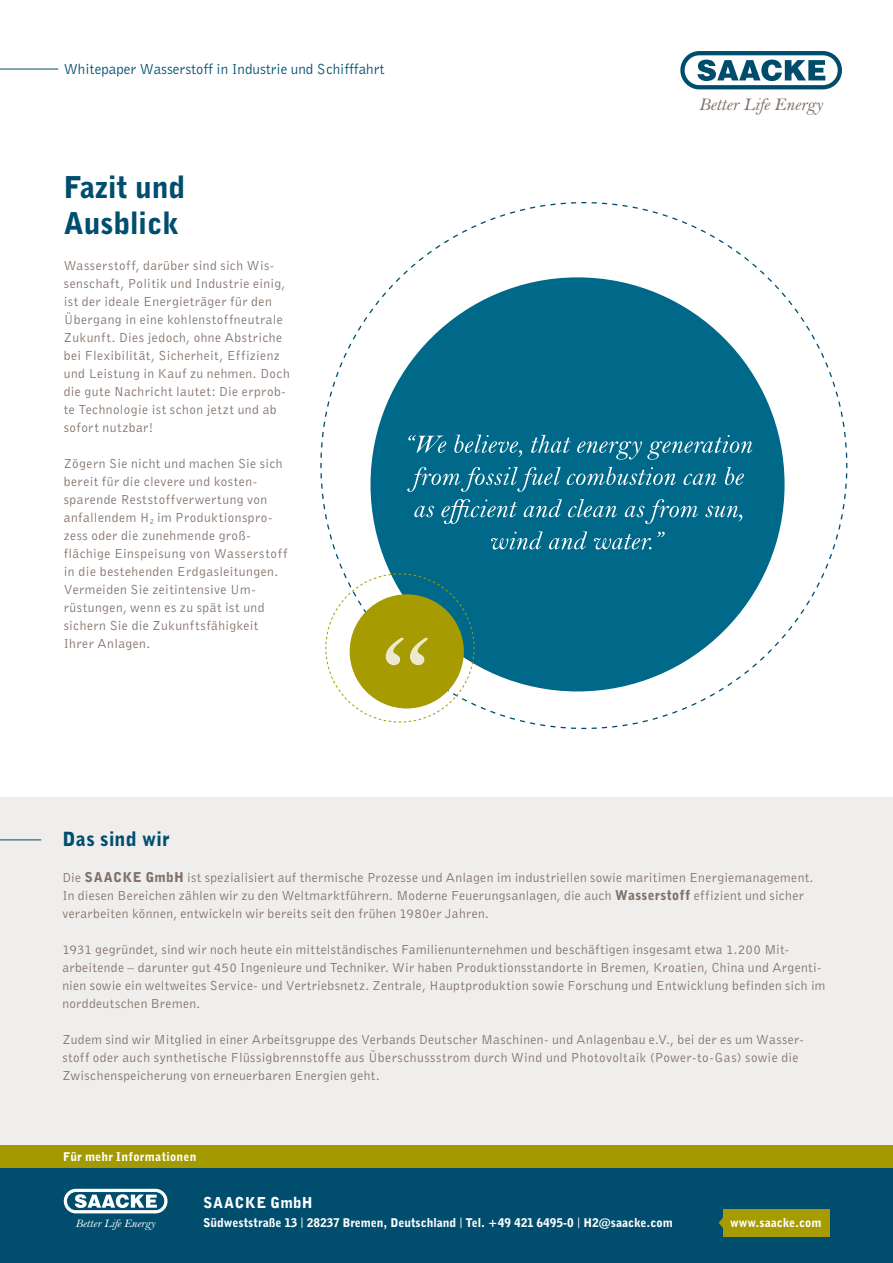
<style>
.page{position:relative;width:893px;height:1263px;background:#fff}
.page>*{position:absolute;margin:0;border:0;box-sizing:border-box;transform-origin:0 0}
.t1{font:900 30px/36px "Bell Gothic";color:#004e6f}
.t2{font:900 19.5px "Bell Gothic";letter-spacing:.015em;color:#004e6f}
.t3{font:italic 18px "Bell MT Std";letter-spacing:-.005em;color:#7e6f67}
.t4{font:15px "Bell Gothic";color:#004e6f}
.t5{font:900 15px "Bell Gothic";letter-spacing:.02em;color:#fff}
.t6{font:13.5px/18px "Bell Gothic";letter-spacing:.03em;color:#807068}
.t7{font:900 12px "Bell Gothic";color:#fff}
.t8{font:12px "Bell Gothic";color:#fff}
.t9{font:900 12px "Bell Gothic";letter-spacing:.025em;color:#fff}
.t10{font:italic 11.55px "Bell MT Std";letter-spacing:-.005em;color:#fff}
.s1{font-weight:900}
.s2{font-family:"DIN";font-weight:400}
</style>
<div class="page">
<div style="left:0;top:797px;width:893px;height:349px;background:#f0eeed"></div>
<svg style="left:320px;top:202px;width:528px;height:528px"></svg>
<div style="left:370px;top:277px;width:415px;height:414px;background:#00698a;border-radius:50%"></div>
<svg style="left:491px;top:531px;width:174px;height:18px"></svg>
<svg style="left:414px;top:499px;width:328px;height:25px"></svg>
<svg style="left:407px;top:467px;width:337px;height:25px"></svg>
<svg style="left:408px;top:435px;width:344px;height:25px"></svg>
<svg style="left:325px;top:573px;width:150px;height:150px"></svg>
<div style="left:0;top:1168px;width:893px;height:95px;background:#004d6e"></div>
<div style="left:723px;top:1209px;width:106px;height:28px;background:#a69b00"></div>
<svg style="left:719px;top:1218px;width:4px;height:10px"></svg>
<svg style="left:64px;top:1189px;width:104px;height:24px"></svg>
<div style="left:0;top:1145px;width:893px;height:23px;background:#a39900"></div>
<svg style="left:680px;top:51px;width:162px;height:38px"></svg>
<hr style="left:0;top:840px;width:41px;height:1px;background:#004d6e">
<hr style="left:0;top:69px;width:58px;height:1px;background:#004e6f">
<p class="t4" style="left:64px;top:60px;width:322px">Whitepaper Wasserstoff in Industrie und Schifffahrt</p>
<h1 class="t1" style="left:64px;top:170px;width:123px">Fazit und<br>Ausblick</h1>
<p class="t6" style="left:64px;top:256px;width:227px">Wasserstoff, darüber sind sich Wis&shy;senschaft, Politik und Industrie einig, ist der ideale Energieträger für den Übergang in eine kohlenstoffneutrale Zukunft. Dies jedoch, ohne Abstriche bei Flexibilität, Sicherheit, Effizienz und Leistung in Kauf zu nehmen. Doch die gute Nachricht lautet: Die erprob&shy;te Technologie ist schon jetzt und ab sofort nutzbar!</p>
<p class="t6" style="left:64px;top:454px;width:225px">Zögern Sie nicht und machen Sie sich bereit für die clevere und kosten&shy;sparende Reststoffverwertung von anfallendem H<sub>2</sub> im Produktionspro&shy;zess oder die zunehmende groß&shy;flächige Einspeisung von Wasserstoff in die bestehenden Erdgasleitungen.<br>Vermeiden Sie zeitintensive Um&shy;rüstungen, wenn es zu spät ist und sichern Sie die Zukunftsfähigkeit Ihrer Anlagen.</p>
<h3 class="t3" style="left:699px;top:94px;width:125px">Better Life Energy</h3>
<h2 class="t2" style="left:62px;top:826px;width:109px">Das sind wir</h2>
<p class="t6" style="left:62px;top:868px;width:753px">Die <span class="s1">SAACKE GmbH</span> ist spezialisiert auf thermische Prozesse und Anlagen im industriellen sowie maritimen Energiemanagement.<br>In diesen Bereichen zählen wir zu den Weltmarktführern. Moderne Feuerungsanlagen, die auch <span class="s1">Wasserstoff</span> effizient und sicher verarbeiten können, entwickeln wir bereits seit den frühen 1980er Jahren.</p>
<p class="t6" style="left:62px;top:940px;width:765px">1931 gegründet, sind wir noch heute ein mittelständisches Familienunternehmen und beschäftigen insgesamt etwa 1.200 Mit&shy;arbeitende – darunter gut 450 Ingenieure und Techniker. Wir haben Produktionsstandorte in Bremen, Kroatien, China und Argenti&shy;nien sowie ein weltweites Service- und Vertriebsnetz. Zentrale, Hauptproduktion sowie Forschung und Entwicklung befinden sich im norddeutschen Bremen.</p>
<p class="t6" style="left:62px;top:1030px;width:743px">Zudem sind wir Mitglied in einer Arbeitsgruppe des Verbands Deutscher Maschinen- und Anlagenbau e.V., bei der es um Wasser&shy;stoff oder auch synthetische Flüssigbrennstoffe aus Überschussstrom durch Wind und Photovoltaik (Power-to-Gas) sowie die<br>Zwischenspeicherung von erneuerbaren Energien geht.</p>
<p class="t9" style="left:63px;top:1149px;width:135px">Für mehr Informationen</p>
<p class="t5" style="left:203px;top:1192px;width:111px">SAACKE GmbH</p>
<p class="t8" style="left:51px;top:1211px;width:90px">Südweststraße 13</p>
<p class="t8" style="left:215px;top:1211px;width:107px">Tel. +49 421 6495-0</p>
<p class="t8" style="left:365px;top:1211px;width:90px">info@saacke.com</p>
<p class="t10" style="left:76px;top:1216px;width:81px">Better Life Energy</p>
<p class="t7" style="left:203px;top:1215px;width:471px">Südweststraße 13 <span class="s2">|</span> 28237 Bremen, Deutschland <span class="s2">|</span> Tel. +49 421 6495-0 <span class="s2">|</span> H2@saacke.com</p>
<p class="t7" style="left:730px;top:1215px;width:93px">www.saacke.com</p>
</div>
